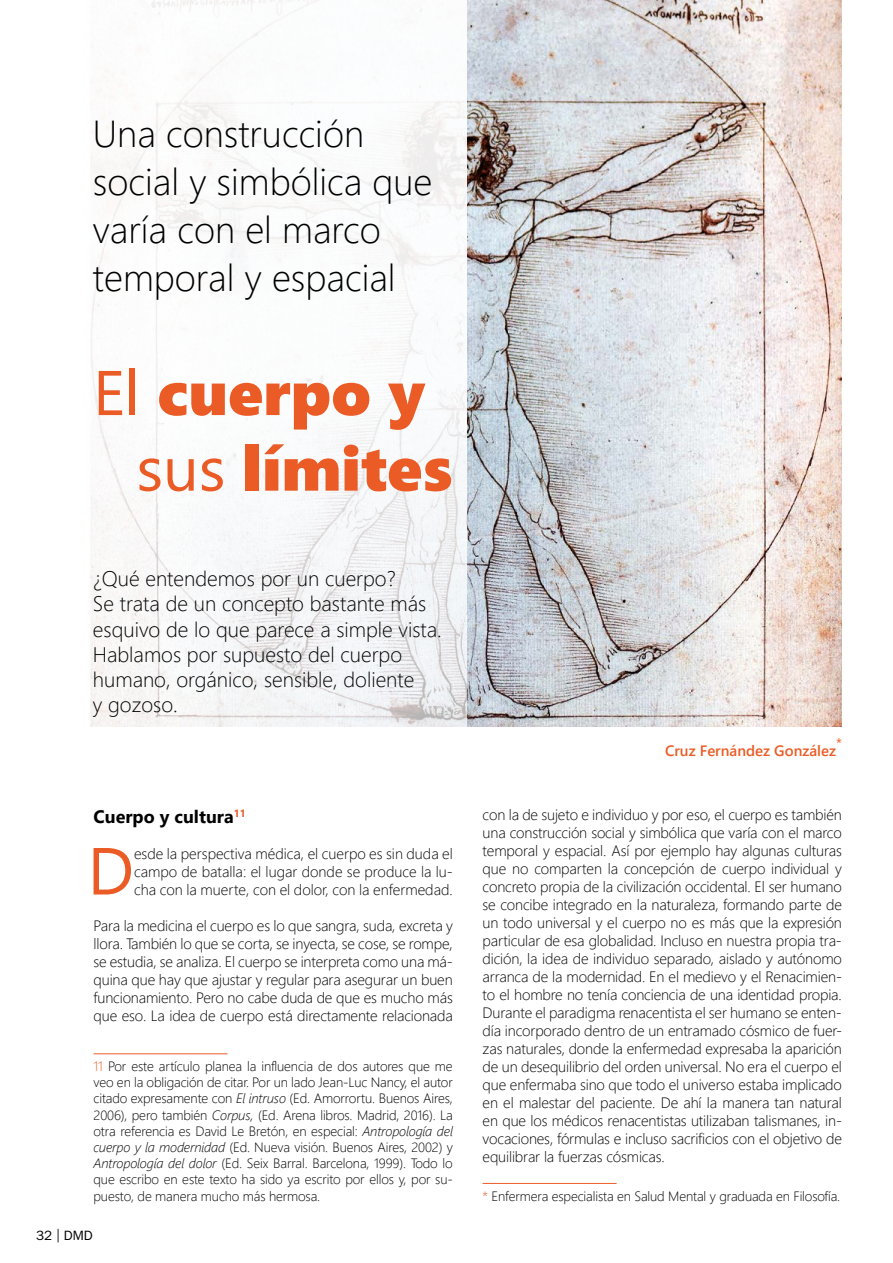
<style>
.page{position:relative;width:893px;height:1263px;background:#fff}
.page>*{position:absolute;margin:0;border:0;box-sizing:border-box;transform-origin:0 0}
.t1{font:66.45px "Segoe UI";color:#eb5b25}
.t2{font:63px/75.6px "Segoe UI Black";color:#eb5b25}
.t3{font:300 37.5px/48px "Segoe UI";color:#000}
.t4{font:300 21px/25.2px "Segoe UI";color:#000}
.t5{font:700 18px "Segoe UI";color:#000}
.t6{font:300 15px/18px "Segoe UI";letter-spacing:-.01em;color:#000;text-align:justify}
.t7{font:600 15px "Segoe UI";color:#eb5b25}
.t8{font:13.95px "Segoe UI";color:#eb5b25}
.t9{font:300 13.5px/16.2px "Segoe UI";letter-spacing:-.01em;color:#000;text-align:justify}
.t10{font:13.5px "ITC Franklin Gothic Std";color:#000}
.s1{font-family:"Segoe UI"}
.s2{color:#eb5b25}
.s3{font-style:italic}
</style>
<div class="page">
<hr style="left:94px;top:1053px;width:133px;height:1px;background:#eb5b25">
<img style="left:90px;top:0;width:752px;height:726px">
<hr style="left:483px;top:1183px;width:134px;height:1px;background:#eb5b25">
<h3 class="t3" style="left:93px;top:108px;width:341px">Una construcción social y simbólica que varía con el marco temporal y espacial</h3>
<h2 class="t2" style="left:136px;top:352px;width:318px;text-indent:-43px"><span class="s1">El</span> cuerpo y <span class="s1">sus</span> límites</h2>
<h3 class="t4" style="left:93px;top:565px;width:350px">¿Qué entendemos por un cuerpo?<br>Se trata de un concepto bastante más esquivo de lo que parece a simple vista.<br>Hablamos por supuesto del cuerpo humano, orgánico, sensible, doliente<br>y gozoso.</h3>
<p class="t5" style="left:94px;top:803px;width:154px">Cuerpo y cultura<sup>11</sup></p>
<h1 class="t1" style="left:87px;top:823px;width:48px">D</h1>
<p class="t6" style="left:134px;top:843px;width:320px">esde la perspectiva médica, el cuerpo es sin duda el campo de batalla: el lugar donde se produce la lu&shy;cha con la muerte, con el dolor, con la enfermedad.</p>
<p class="t6" style="left:94px;top:915px;width:361px">Para la medicina el cuerpo es lo que sangra, suda, excreta y llora. También lo que se corta, se inyecta, se cose, se rompe, se estudia, se analiza. El cuerpo se interpreta como una má&shy;quina que hay que ajustar y regular para asegurar un buen funcionamiento. Pero no cabe duda de que es mucho más que eso. La idea de cuerpo está directamente relacionada</p>
<p class="t9" style="left:94px;top:1057px;width:361px"><span class="s2">11</span> Por este artículo planea la influencia de dos autores que me veo en la obligación de citar. Por un lado Jean-Luc Nancy, el autor citado expresamente con <span class="s3">El intruso</span> (Ed. Amorrortu. Buenos Aires, 2006), pero también <span class="s3">Corpus,</span> (Ed. Arena libros. Madrid, 2016). La otra referencia es David Le Bretón, en especial: <span class="s3">Antropología del cuerpo y la modernidad</span> (Ed. Nueva visión. Buenos Aires, 2002) y <span class="s3">Antropología del dolor</span> (Ed. Seix Barral. Barcelona, 1999). Todo lo que escribo en este texto ha sido ya escrito por ellos y, por su&shy;puesto, de manera mucho más hermosa.</p>
<p class="t10" style="left:36px;top:1228px;width:58px">32 | DMD</p>
<p class="t8" style="left:836px;top:733px;width:7px">*</p>
<p class="t7" style="left:665px;top:740px;width:172px">Cruz Fernández González</p>
<p class="t6" style="left:483px;top:805px;width:361px">con la de sujeto e individuo y por eso, el cuerpo es también una construcción social y simbólica que varía con el marco temporal y espacial. Así por ejemplo hay algunas culturas que no comparten la concepción de cuerpo individual y concreto propia de la civilización occidental. El ser humano se concibe integrado en la naturaleza, formando parte de un todo universal y el cuerpo no es más que la expresión particular de esa globalidad. Incluso en nuestra propia tra&shy;dición, la idea de individuo separado, aislado y autónomo arranca de la modernidad. En el medievo y el Renacimien&shy;to el hombre no tenía conciencia de una identidad propia.<br>Durante el paradigma renacentista el ser humano se enten&shy;día incorporado dentro de un entramado cósmico de fuer&shy;zas naturales, donde la enfermedad expresaba la aparición de un desequilibrio del orden universal. No era el cuerpo el que enfermaba sino que todo el universo estaba implicado en el malestar del paciente. De ahí la manera tan natural en que los médicos renacentistas utilizaban talismanes, in&shy;vocaciones, fórmulas e incluso sacrificios con el objetivo de equilibrar la fuerzas cósmicas.</p>
<p class="t9" style="left:483px;top:1187px;width:359px"><span class="s2">*</span> Enfermera especialista en Salud Mental y graduada en Filosofía.</p>
</div>
